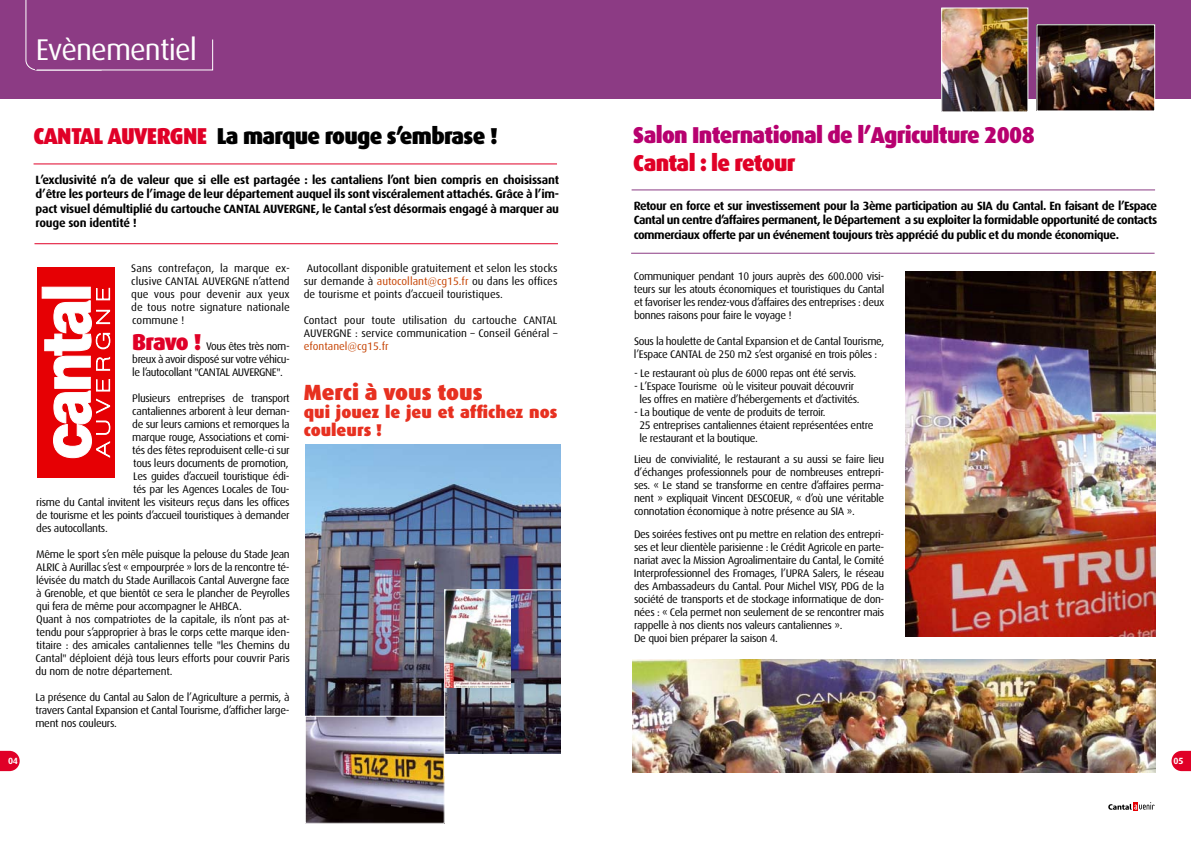
<style>
.page{position:relative;width:1191px;height:842px;background:#fff}
.page>*{position:absolute;margin:0;border:0;box-sizing:border-box;transform-origin:0 0}
.t1{font:30px "Dax";letter-spacing:-.03em;color:#fff}
.t2{font:900 23px "Dax";letter-spacing:-.03em;color:#000;scale:.95 1}
.t3{font:900 23px "Dax";letter-spacing:-.03em;color:#b7006f;scale:.95 1}
.t4{font:900 23px "Dax";letter-spacing:-.03em;color:#e00027;scale:.95 1}
.t5{font:900 22px "Dax";color:#e73020}
.t6{font:900 17px/18px "Dax";color:#e73020}
.t7{font:700 12px/14.4px "Dax";letter-spacing:-.04em;color:#000;text-align:justify}
.t8{font:11px/13px "Dax";letter-spacing:-.03em;color:#000;text-align:justify}
.t9{font:11px/13px "Dax";color:#000}
.t10{font:11px "Dax";color:#c54200}
.t11{font:700 9px "Dax";color:#fff}
.s1{color:#e00027}
.s2{font-weight:900;font-size:23px;color:#e00027}
.s3{color:#c54200}
</style>
<div class="page">
<div style="left:1133px;top:803px;width:5px;height:8px;background:#e60004"></div>
<svg style="left:1108px;top:802px;width:46px;height:8px"></svg>
<svg style="left:0;top:751px;width:20px;height:20px"></svg>
<svg style="left:1171px;top:751px;width:20px;height:20px"></svg>
<hr style="left:34px;top:163px;width:523px;height:1px;background:#e00027">
<hr style="left:34px;top:243px;width:524px;height:1px;background:#e00027">
<div style="left:0;top:0;width:1191px;height:99px;background:#8c3b84"></div>
<svg style="left:25px;top:0;width:189px;height:71px"></svg>
<hr style="left:631px;top:189px;width:524px;height:1px;background:#8c3b84">
<hr style="left:631px;top:253px;width:523px;height:1px;background:#8c3b84">
<div style="left:37px;top:267px;width:78px;height:211px;background:#e60004"></div>
<svg style="left:42px;top:287px;width:48px;height:11px"></svg>
<svg style="left:44px;top:288px;width:66px;height:170px"></svg>
<img style="left:306px;top:444px;width:254px;height:310px">
<img style="left:905px;top:272px;width:250px;height:365px">
<img style="left:1038px;top:26px;width:115px;height:83px">
<img style="left:633px;top:659px;width:522px;height:113px">
<img style="left:943px;top:10px;width:83px;height:100px">
<div style="left:941px;top:8px;width:87px;height:104px;border:1px solid #fff"></div>
<img style="left:307px;top:718px;width:136px;height:104px">
<div style="left:305px;top:716px;width:140px;height:108px;border:1px solid #fff"></div>
<img style="left:446px;top:591px;width:65px;height:97px">
<div style="left:444px;top:589px;width:129px;height:187px;border:1px solid #fff"></div>
<h1 class="t1" style="left:36px;top:33px;width:163px">Evènementiel</h1>
<h2 class="t2" style="left:34px;top:123px;width:490px"><span class="s1">CANTAL AUVERGNE</span> La marque rouge s’embrase !</h2>
<p class="t7" style="left:36px;top:173px;width:525px">L’exclusivité n’a de valeur que si elle est partagée : les cantaliens l’ont bien compris en choisissant d’être les porteurs de l’image de leur département auquel ils sont viscéralement attachés. Grâce à l’im&shy;pact visuel démultiplié du cartouche CANTAL AUVERGNE, le Cantal s’est désormais engagé à marquer au rouge son identité !</p>
<p class="t8" style="left:131px;top:262px;width:160px">Sans contrefaçon, la marque ex&shy;clusive CANTAL AUVERGNE n’attend que vous pour devenir aux yeux de tous notre signature nationale commune !</p>
<p class="t8" style="left:132px;top:340px;width:159px"><span class="s2">Bravo !</span> Vous êtes très nom&shy;breux à avoir disposé sur votre véhicu&shy;le l’autocollant "CANTAL AUVERGNE".</p>
<p class="t8" style="left:132px;top:392px;width:159px">Plusieurs entreprises de transport</p>
<p class="t8" style="left:132px;top:405px;width:159px">cantaliennes arborent à leur deman-</p>
<p class="t8" style="left:132px;top:418px;width:159px">de sur leurs camions et remorques la</p>
<p class="t8" style="left:132px;top:431px;width:159px">marque rouge, Associations et comi-</p>
<p class="t8" style="left:132px;top:444px;width:159px">tés des fêtes reproduisent celle-ci sur</p>
<p class="t8" style="left:133px;top:457px;width:157px">tous leurs documents de promotion,</p>
<p class="t8" style="left:133px;top:470px;width:158px">Les guides d’accueil touristique édi-</p>
<p class="t8" style="left:133px;top:483px;width:158px">tés par les Agences Locales de Tou-</p>
<p class="t8" style="left:36px;top:496px;width:255px">risme du Cantal invitent les visiteurs reçus dans les offices</p>
<p class="t8" style="left:36px;top:509px;width:255px">de tourisme et les points d’accueil touristiques à demander</p>
<p class="t8" style="left:36px;top:522px;width:73px">des autocollants.</p>
<p class="t8" style="left:36px;top:548px;width:256px;text-align:left">Même le sport s’en mêle puisque la pelouse du Stade Jean ALRIC à Aurillac s’est « empourprée » lors de la rencontre té&shy;lévisée du match du Stade Aurillacois Cantal Auvergne face à Grenoble, et que bientôt ce sera le plancher de Peyrolles qui fera de même pour accompagner le AHBCA.<br>Quant à nos compatriotes de la capitale, ils n’ont pas at&shy;tendu pour s’approprier à bras le corps cette marque iden&shy;titaire : des amicales cantaliennes telle "les Chemins du Cantal" déploient déjà tous leurs efforts pour couvrir Paris du nom de notre département.</p>
<p class="t8" style="left:35px;top:691px;width:256px">La présence du Cantal au Salon de l’Agriculture a permis, à travers Cantal Expansion et Cantal Tourisme, d’afficher large&shy;ment nos couleurs.</p>
<p class="t8" style="left:304px;top:262px;width:255px">Autocollant disponible gratuitement et selon les stocks sur demande à <span class="s3">autocollant@cg15.fr</span> ou dans les offices de tourisme et points d’accueil touristiques.</p>
<p class="t9" style="left:304px;top:314px;width:255px">Contact pour toute utilisation du cartouche CANTAL<br>AUVERGNE : service communication – Conseil Général –</p>
<p class="t10" style="left:304px;top:340px;width:86px">efontanel@cg15.fr</p>
<h3 class="t5" style="left:304px;top:380px;width:180px">Merci à vous tous</h3>
<h3 class="t6" style="left:304px;top:403px;width:255px">qui jouez le jeu et affichez nos couleurs !</h3>
<h2 class="t3" style="left:633px;top:122px;width:424px">Salon International de l’Agriculture 2008</h2>
<h2 class="t4" style="left:633px;top:150px;width:172px">Cantal : le retour</h2>
<p class="t7" style="left:633px;top:199px;width:525px">Retour en force et sur investissement pour la 3ème participation au SIA du Cantal. En faisant de l’Espace Cantal un centre d’affaires permanent, le Département a su exploiter la formidable opportunité de contacts commerciaux offerte par un événement toujours très apprécié du public et du monde économique.</p>
<p class="t8" style="left:634px;top:270px;width:252px">Communiquer pendant 10 jours auprès des 600.000 visi&shy;teurs sur les atouts économiques et touristiques du Cantal et favoriser les rendez-vous d’affaires des entreprises : deux bonnes raisons pour faire le voyage !</p>
<p class="t8" style="left:634px;top:335px;width:252px">Sous la houlette de Cantal Expansion et de Cantal Tourisme, l’Espace CANTAL de 250 m2 s’est organisé en trois pôles :</p>
<p class="t8" style="left:634px;top:367px;width:224px">- Le restaurant où plus de 6000 repas ont été servis.</p>
<p class="t8" style="left:634px;top:380px;width:227px;text-align:center">- L’Espace Tourisme où le visiteur pouvait découvrir les offres en matière d’hébergements et d’activités.</p>
<p class="t8" style="left:639px;top:406px;width:236px;text-align:left;text-indent:-5px">- La boutique de vente de produits de terroir.<br>25 entreprises cantaliennes étaient représentées entre le restaurant et la boutique.</p>
<p class="t8" style="left:634px;top:453px;width:252px">Lieu de convivialité, le restaurant a su aussi se faire lieu d’échanges professionnels pour de nombreuses entrepri&shy;ses. « Le stand se transforme en centre d’affaires perma&shy;nent » expliquait Vincent DESCOEUR, « d’où une véritable connotation économique à notre présence au SIA ».</p>
<p class="t8" style="left:634px;top:528px;width:252px;text-align:left">Des soirées festives ont pu mettre en relation des entrepri&shy;ses et leur clientèle parisienne : le Crédit Agricole en parte&shy;nariat avec la Mission Agroalimentaire du Cantal, le Comité Interprofessionnel des Fromages, l’UPRA Salers, le réseau des Ambassadeurs du Cantal. Pour Michel VISY, PDG de la société de transports et de stockage informatique de don&shy;nées : « Cela permet non seulement de se rencontrer mais rappelle à nos clients nos valeurs cantaliennes ».<br>De quoi bien préparer la saison 4.</p>
<p class="t11" style="left:8px;top:756px;width:11px">04</p>
<p class="t11" style="left:1173px;top:756px;width:11px">05</p>
</div>
